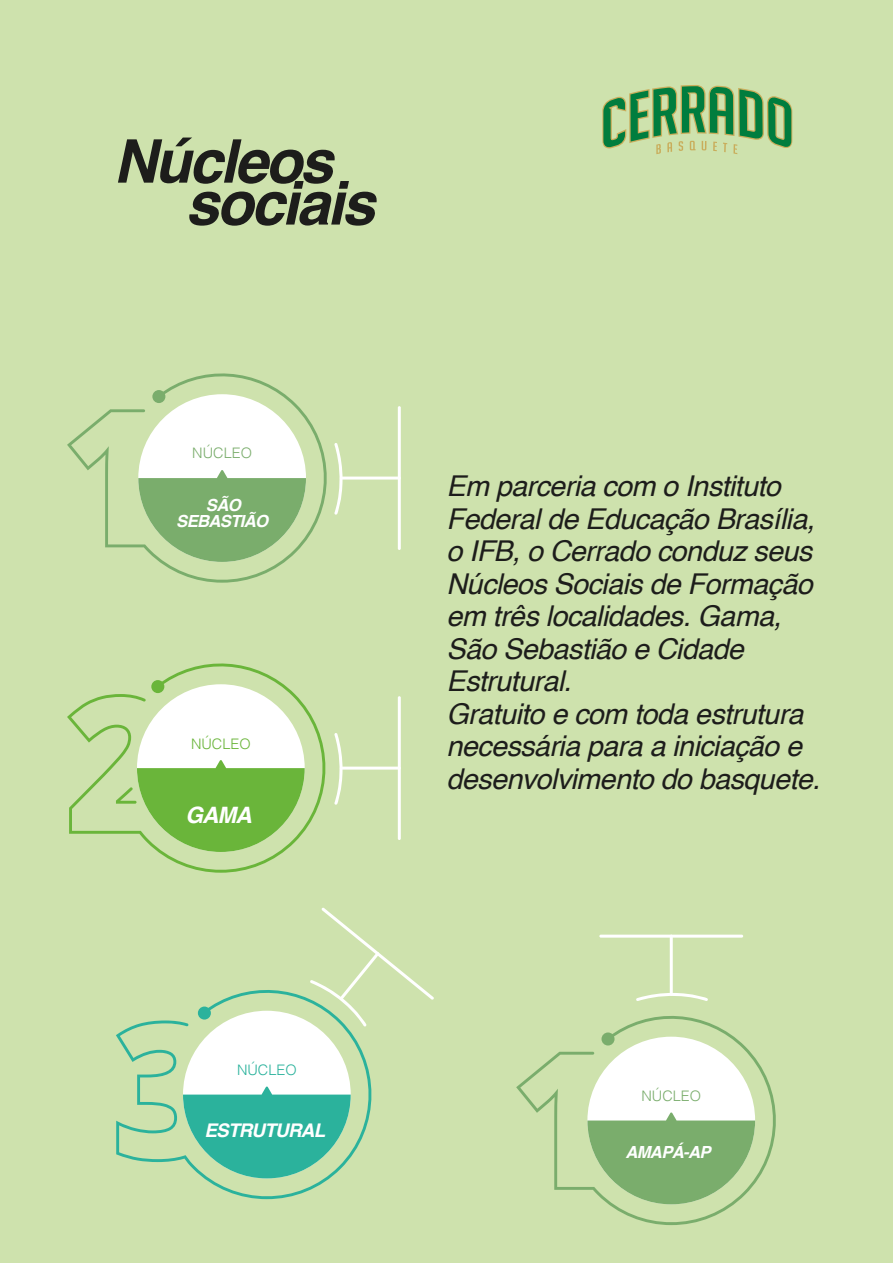
<style>
.page{position:relative;width:893px;height:1263px;background:#cee2ad}
.page>*{position:absolute;margin:0;border:0;box-sizing:border-box;transform-origin:0 0}
.t1{font:italic 700 60.15px "Helvetica";letter-spacing:-.04em;color:#1d1d1b}
.t2{font:italic 28.65px/32.5px "Helvetica";letter-spacing:-.02em;color:#1d1d1b}
.t3{font:italic 700 22.65px "Helvetica";color:#fff}
.t4{font:italic 700 18.9px "Helvetica";letter-spacing:-.04em;color:#fff}
.t5{font:italic 700 16.65px/15.5px "Helvetica";letter-spacing:-.04em;color:#fff;text-align:center}
.t6{font:300 14.55px "Helvetica";color:#7aad6c}
.t7{font:300 14.55px "Helvetica";color:#6ab53a}
.t8{font:300 14.55px "Helvetica";color:#2bb29c}
</style>
<div class="page">
<hr style="left:340px;top:767px;width:61px;height:3px;background:#fff;border-radius:2px">
<svg style="left:336px;top:733px;width:10px;height:72px"></svg>
<hr style="left:398px;top:696px;width:3px;height:144px;background:#fff;border-radius:2px">
<hr style="left:340px;top:477px;width:61px;height:3px;background:#fff;border-radius:2px">
<svg style="left:337px;top:443px;width:9px;height:71px"></svg>
<hr style="left:398px;top:406px;width:3px;height:144px;background:#fff;border-radius:2px">
<svg style="left:321px;top:907px;width:113px;height:93px"></svg>
<svg style="left:67px;top:373px;width:270px;height:210px"></svg>
<div style="left:152px;top:390px;width:13px;height:13px;background:#7aad6c;border-radius:50%"></div>
<svg style="left:138px;top:470px;width:168px;height:92px"></svg>
<hr style="left:670px;top:935px;width:3px;height:61px;background:#fff;border-radius:2px">
<svg style="left:636px;top:990px;width:72px;height:11px"></svg>
<hr style="left:599px;top:935px;width:144px;height:3px;background:#fff;border-radius:2px">
<svg style="left:516px;top:1016px;width:260px;height:209px"></svg>
<div style="left:601px;top:1032px;width:13px;height:13px;background:#7aad6c;border-radius:50%"></div>
<svg style="left:587px;top:1112px;width:168px;height:92px"></svg>
<svg style="left:67px;top:663px;width:269px;height:210px"></svg>
<div style="left:151px;top:680px;width:13px;height:13px;background:#6ab53a;border-radius:50%"></div>
<svg style="left:137px;top:760px;width:168px;height:92px"></svg>
<svg style="left:116px;top:980px;width:266px;height:220px"></svg>
<div style="left:198px;top:1006px;width:13px;height:13px;background:#2bb29c;border-radius:50%"></div>
<svg style="left:183px;top:1086px;width:168px;height:92px"></svg>
<svg style="left:602px;top:85px;width:190px;height:69px"></svg>
<h1 class="t1" style="left:113px;top:138px;width:221px">Núcleos</h1>
<h1 class="t1" style="left:185px;top:179px;width:191px">sociais</h1>
<p class="t6" style="left:192px;top:445px;width:61px">NÚCLEO</p>
<p class="t5" style="left:176px;top:499px;width:94px">SÃO<br>SEBASTIÃO</p>
<p class="t7" style="left:191px;top:735px;width:61px">NÚCLEO</p>
<p class="t3" style="left:185px;top:806px;width:68px">GAMA</p>
<p class="t2" style="left:446px;top:470px;width:375px">Em parceria com o Instituto<br>Federal de Educação Brasília, o IFB, o Cerrado conduz seus<br>Núcleos Sociais de Formação em três localidades. Gama,<br>São Sebastião e Cidade<br>Estrutural.<br>Gratuito e com toda estrutura necessária para a iniciação e desenvolvimento do basquete.</p>
<p class="t8" style="left:237px;top:1062px;width:61px">NÚCLEO</p>
<p class="t4" style="left:204px;top:1123px;width:122px">ESTRUTURAL</p>
<p class="t6" style="left:641px;top:1087px;width:61px">NÚCLEO</p>
<p class="t5" style="left:625px;top:1146px;width:87px">AMAPÁ-AP</p>
</div>
